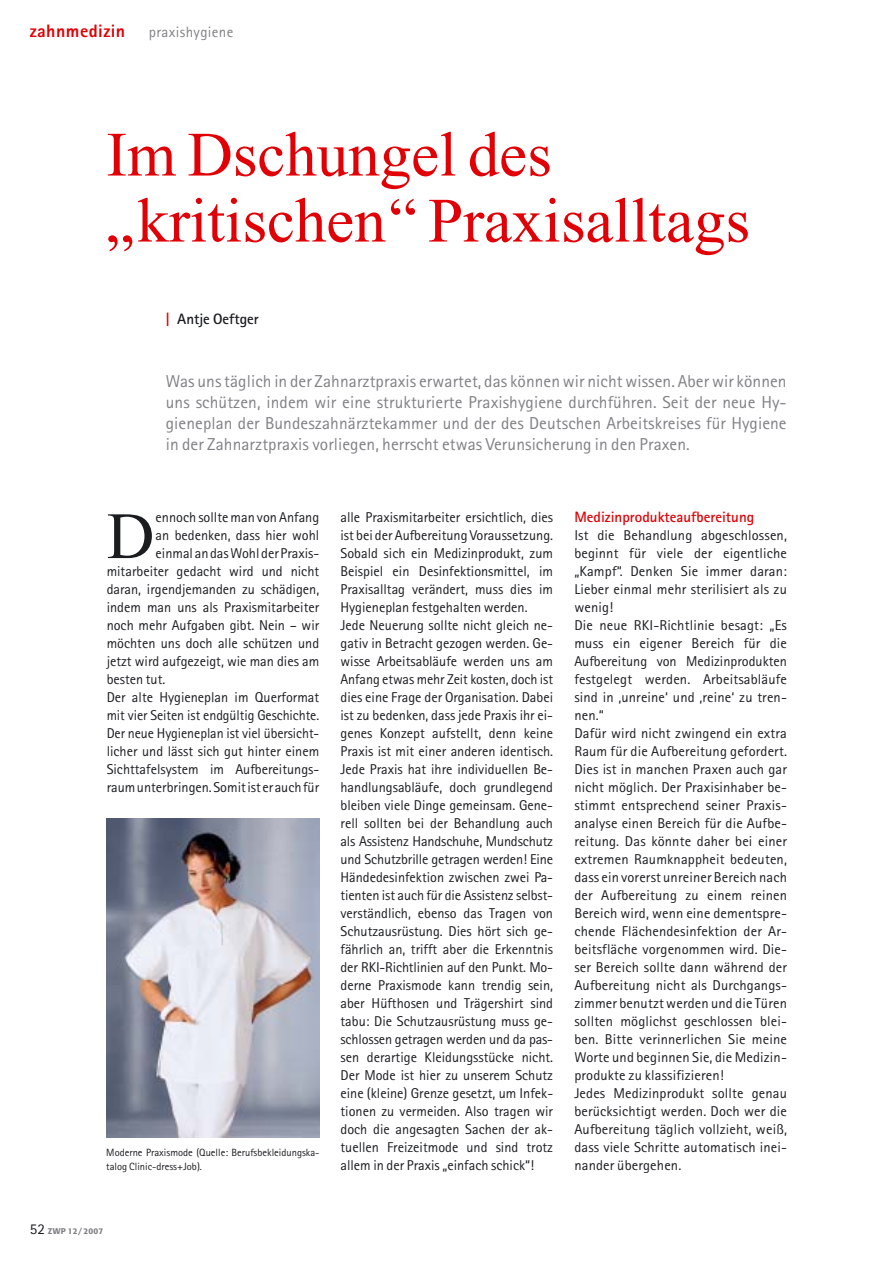
<style>
.page{position:relative;width:893px;height:1263px;background:#fff}
.page>*{position:absolute;margin:0;border:0;box-sizing:border-box;transform-origin:0 0}
.t1{font:66px "Times";color:#1b1c20}
.t2{font:63px/66px "Times";color:#e00005}
.t3{font:800 18px "Rotis Sans Serif";letter-spacing:.025em;color:#e00005}
.t4{font:17.25px/21px "Rotis Sans Serif";letter-spacing:.005em;color:#817f84;text-align:justify}
.t5{font:700 15px "Rotis Sans Serif";color:#e00005}
.t6{font:15px "Rotis Sans Serif";letter-spacing:.025em;color:#817f84}
.t7{font:700 15px "Rotis Sans Serif";color:#1b1c20}
.t8{font:14.25px/18px "Rotis Sans Serif";color:#1b1c20}
.t9{font:10.5px/13.5px "Rotis Sans Serif";color:#1b1c20}
.t10{font:500 8.25px "Formata";letter-spacing:.02em;color:#817f84}
.s1{color:#e00005}
.s2{font-family:"Rotis Sans Serif";font-weight:400;font-size:15px;color:#1b1c20}
</style>
<div class="page">
<img style="left:106px;top:819px;width:214px;height:319px">
<p class="t3" style="left:30px;top:25px;width:97px">zahnmedizin</p>
<p class="t6" style="left:149px;top:27px;width:86px">praxishygiene</p>
<h2 class="t2" style="left:106px;top:127px;width:645px">Im Dschungel des „kritischen“ Praxisalltags</h2>
<p class="t7" style="left:166px;top:314px;width:95px"><span class="s1">|</span> Antje Oeftger</p>
<p class="t4" style="left:166px;top:372px;width:622px">Was uns täglich in der Zahnarztpraxis erwartet, das können wir nicht wissen. Aber wir können uns schützen, indem wir eine strukturierte Praxishygiene durchführen. Seit der neue Hy&shy;gieneplan der Bundeszahnärztekammer und der des Deutschen Arbeitskreises für Hygiene in der Zahnarztpraxis vorliegen, herrscht etwas Verunsicherung in den Praxen.</p>
<h1 class="t1" style="left:107px;top:512px;width:49px">D</h1>
<p class="t8" style="left:156px;top:510px;width:165px">ennoch sollte man von Anfang</p>
<p class="t8" style="left:156px;top:528px;width:165px">an bedenken, dass hier wohl</p>
<p class="t8" style="left:156px;top:546px;width:165px">einmal an das Wohl der Praxis-</p>
<p class="t8" style="left:107px;top:564px;width:214px">mitarbeiter gedacht wird und nicht</p>
<p class="t8" style="left:107px;top:582px;width:214px">daran, irgendjemanden zu schädigen,</p>
<p class="t8" style="left:107px;top:600px;width:214px">indem man uns als Praxismitarbeiter</p>
<p class="t8" style="left:107px;top:618px;width:214px">noch mehr Aufgaben gibt. Nein – wir</p>
<p class="t8" style="left:107px;top:636px;width:214px">möchten uns doch alle schützen und</p>
<p class="t8" style="left:107px;top:654px;width:214px">jetzt wird aufgezeigt, wie man dies am</p>
<p class="t8" style="left:107px;top:672px;width:60px">besten tut.</p>
<p class="t8" style="left:107px;top:690px;width:214px">Der alte Hygieneplan im Querformat</p>
<p class="t8" style="left:107px;top:708px;width:214px">mit vier Seiten ist endgültig Geschichte.</p>
<p class="t8" style="left:107px;top:726px;width:214px">Der neue Hygieneplan ist viel übersicht-</p>
<p class="t8" style="left:107px;top:744px;width:214px">licher und lässt sich gut hinter einem</p>
<p class="t8" style="left:107px;top:762px;width:214px">Sichttafelsystem im Aufbereitungs-</p>
<p class="t8" style="left:107px;top:780px;width:214px">raum unterbringen. Somit ist er auch für</p>
<p class="t9" style="left:106px;top:1147px;width:215px">Moderne Praxismode (Quelle: Berufsbekleidungska&shy;talog Clinic-dress+Job).</p>
<p class="t10" style="left:30px;top:1227px;width:75px"><span class="s2">52</span> ZWP 12/ 2007</p>
<p class="t8" style="left:340px;top:510px;width:214px">alle Praxismitarbeiter ersichtlich, dies ist bei der Aufbereitung Voraussetzung.<br>Sobald sich ein Medizinprodukt, zum Beispiel ein Desinfektionsmittel, im Praxisalltag verändert, muss dies im Hygieneplan festgehalten werden.<br>Jede Neuerung sollte nicht gleich ne&shy;gativ in Betracht gezogen werden. Ge&shy;wisse Arbeitsabläufe werden uns am Anfang etwas mehr Zeit kosten, doch ist dies eine Frage der Organisation. Dabei ist zu bedenken, dass jede Praxis ihr ei&shy;genes Konzept aufstellt, denn keine Praxis ist mit einer anderen identisch.<br>Jede Praxis hat ihre individuellen Be&shy;handlungsabläufe, doch grundlegend bleiben viele Dinge gemeinsam. Gene&shy;rell sollten bei der Behandlung auch als Assistenz Handschuhe, Mundschutz und Schutzbrille getragen werden! Eine Händedesinfektion zwischen zwei Pa&shy;tienten ist auch für die Assistenz selbst&shy;verständlich, ebenso das Tragen von Schutzausrüstung. Dies hört sich ge&shy;fährlich an, trifft aber die Erkenntnis der RKI-Richtlinien auf den Punkt. Mo&shy;derne Praxismode kann trendig sein, aber Hüfthosen und Trägershirt sind tabu: Die Schutzausrüstung muss ge&shy;schlossen getragen werden und da pas&shy;sen derartige Kleidungsstücke nicht.<br>Der Mode ist hier zu unserem Schutz eine (kleine) Grenze gesetzt, um Infek&shy;tionen zu vermeiden. Also tragen wir doch die angesagten Sachen der ak&shy;tuellen Freizeitmode und sind trotz allem in der Praxis „einfach schick“!</p>
<p class="t5" style="left:574px;top:512px;width:181px">Medizinprodukteaufbereitung</p>
<p class="t8" style="left:574px;top:528px;width:214px">Ist die Behandlung abgeschlossen, beginnt für viele der eigentliche „Kampf“. Denken Sie immer daran:<br>Lieber einmal mehr sterilisiert als zu wenig!<br>Die neue RKI-Richtlinie besagt: „Es muss ein eigener Bereich für die Aufbereitung von Medizinprodukten festgelegt werden. Arbeitsabläufe sind in ‚unreine‘ und ‚reine‘ zu tren&shy;nen.“<br>Dafür wird nicht zwingend ein extra Raum für die Aufbereitung gefordert.<br>Dies ist in manchen Praxen auch gar nicht möglich. Der Praxisinhaber be&shy;stimmt entsprechend seiner Praxis&shy;analyse einen Bereich für die Aufbe&shy;reitung. Das könnte daher bei einer extremen Raumknappheit bedeuten, dass ein vorerst unreiner Bereich nach der Aufbereitung zu einem reinen Bereich wird, wenn eine dementspre&shy;chende Flächendesinfektion der Ar&shy;beitsfläche vorgenommen wird. Die&shy;ser Bereich sollte dann während der Aufbereitung nicht als Durchgangs&shy;zimmer benutzt werden und die Türen sollten möglichst geschlossen blei&shy;ben. Bitte verinnerlichen Sie meine Worte und beginnen Sie, die Medizin&shy;produkte zu klassifizieren!<br>Jedes Medizinprodukt sollte genau berücksichtigt werden. Doch wer die Aufbereitung täglich vollzieht, weiß, dass viele Schritte automatisch inei&shy;nander übergehen.</p>
</div>
